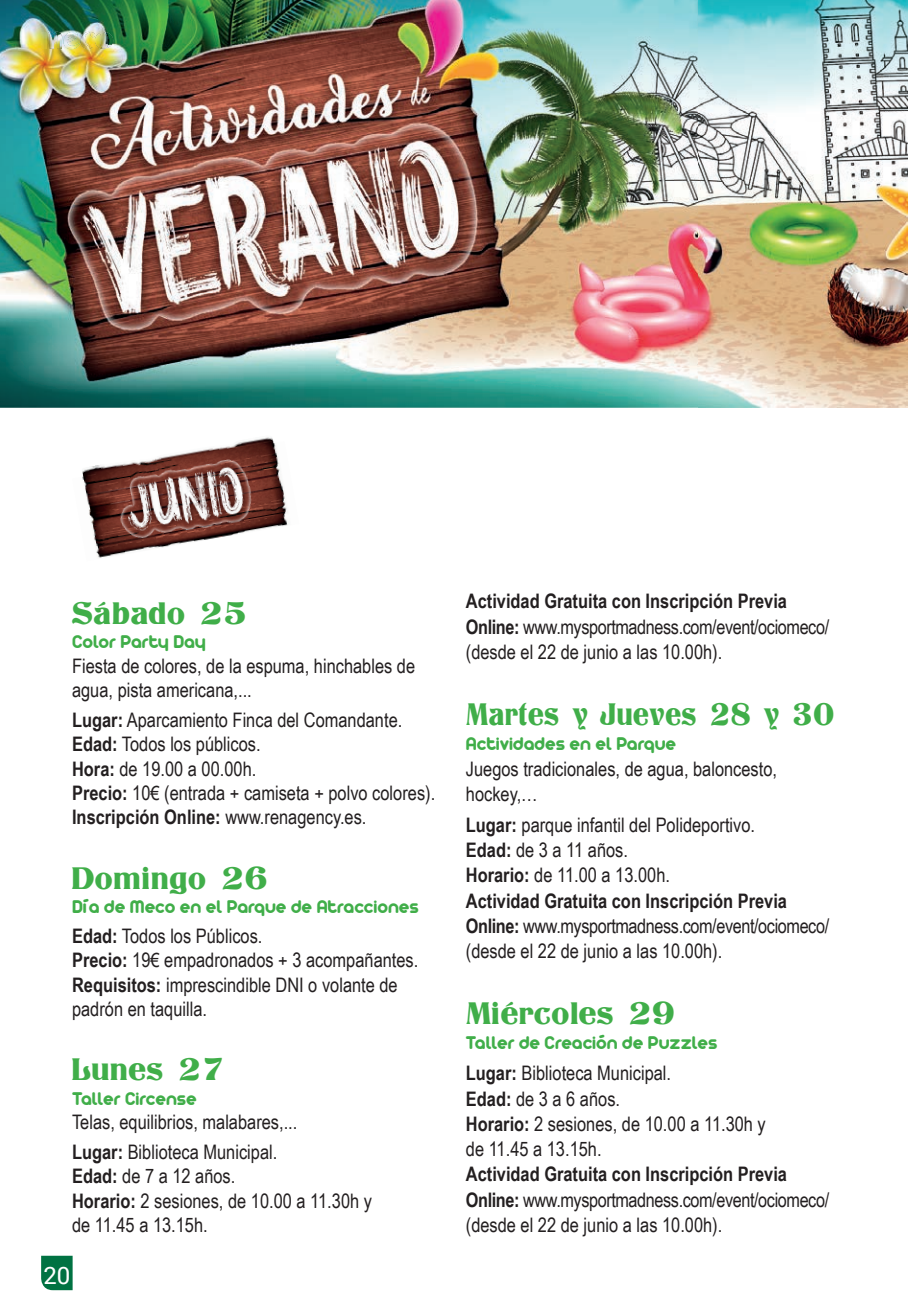
<style>
.page{position:relative;width:908px;height:1304px;background:#fff}
.page>*{position:absolute;margin:0;border:0;box-sizing:border-box;transform-origin:0 0}
.t1{font:33px "Titania";color:#40ae49}
.t2{font:33px "Titania";color:#40ae49;scale:.89 1}
.t3{font:24px "Roboto";color:#fff}
.t4{font:20px/24.4px "Arial Narrow";color:#231f20}
.t5{font:20px/25.2px "Arial Narrow";letter-spacing:-.02em;color:#231f20}
.t6{font:20px "Arista 2.0";color:#40ae49}
.s1{font-weight:700}
</style>
<div class="page">
<svg style="left:41px;top:1256px;width:32px;height:34px"></svg>
<img style="left:82px;top:437px;width:206px;height:121px">
<img style="left:0;top:0;width:907px;height:408px">
<img style="left:41px;top:32px;width:5px;height:17px">
<svg style="left:46px;top:32px;width:67px;height:17px"></svg>
<img style="left:95px;top:33px;width:12px;height:16px">
<img style="left:102px;top:32px;width:11px;height:16px">
<h1 class="t1" style="left:72px;top:594px;width:176px">Sábado 25</h1>
<p class="t6" style="left:72px;top:630px;width:135px">Color Party Day</p>
<p class="t4" style="left:72px;top:653px;width:344px">Fiesta de colores, de la espuma, hinchables de agua, pista americana,...</p>
<p class="t4" style="left:72px;top:707px;width:364px"><span class="s1">Lugar:</span> Aparcamiento Finca del Comandante.<br><span class="s1">Edad:</span> Todos los públicos.<br><span class="s1">Hora:</span> de 19.00 a 00.00h.<br><span class="s1">Precio:</span> 10€ (entrada + camiseta + polvo colores).<br><span class="s1">Inscripción Online:</span> www.renagency.es.</p>
<h1 class="t1" style="left:72px;top:858px;width:197px">Domingo 26</h1>
<p class="t6" style="left:72px;top:894px;width:348px">Día de Meco en el Parque de Atracciones</p>
<p class="t4" style="left:72px;top:923px;width:348px"><span class="s1">Edad:</span> Todos los Públicos.<br><span class="s1">Precio:</span> 19€ empadronados + 3 acompañantes.<br><span class="s1">Requisitos:</span> imprescindible DNI o volante de padrón en taquilla.</p>
<h1 class="t1" style="left:72px;top:1050px;width:155px">Lunes 27</h1>
<p class="t6" style="left:72px;top:1086px;width:126px">Taller Circense</p>
<p class="t4" style="left:72px;top:1106px;width:227px;line-height:30px">Telas, equilibrios, malabares,...<br><span class="s1">Lugar:</span> Biblioteca Municipal.</p>
<p class="t4" style="left:72px;top:1163px;width:301px"><span class="s1">Edad:</span> de 7 a 12 años.<br><span class="s1">Horario:</span> 2 sesiones, de 10.00 a 11.30h y de 11.45 a 13.15h.</p>
<p class="t3" style="left:43px;top:1258px;width:29px">20</p>
<p class="t5" style="left:465px;top:588px;width:364px"><span class="s1">Actividad Gratuita con Inscripción Previa<br>Online:</span> www.mysportmadness.com/event/ociomeco/ (desde el 22 de junio a las 10.00h).</p>
<h1 class="t2" style="left:465px;top:695px;width:415px">Martes y Jueves 28 y 30</h1>
<p class="t6" style="left:465px;top:732px;width:212px">Actividades en el Parque</p>
<p class="t4" style="left:465px;top:755px;width:312px;line-height:25.2px">Juegos tradicionales, de agua, baloncesto, hockey,…</p>
<p class="t4" style="left:465px;top:811px;width:364px;line-height:25.2px"><span class="s1">Lugar:</span> parque infantil del Polideportivo.<br><span class="s1">Edad:</span> de 3 a 11 años.<br><span class="s1">Horario:</span> de 11.00 a 13.00h.<br><span class="s1">Actividad Gratuita con Inscripción Previa Online:</span> www.mysportmadness.com/event/ociomeco/ (desde el 22 de junio a las 10.00h).</p>
<h1 class="t1" style="left:465px;top:994px;width:211px">Miércoles 29</h1>
<p class="t6" style="left:465px;top:1031px;width:253px">Taller de Creación de Puzzles</p>
<p class="t4" style="left:465px;top:1060px;width:301px;line-height:25.2px"><span class="s1">Lugar:</span> Biblioteca Municipal.<br><span class="s1">Edad:</span> de 3 a 6 años.<br><span class="s1">Horario:</span> 2 sesiones, de 10.00 a 11.30h y de 11.45 a 13.15h.</p>
<p class="t5" style="left:465px;top:1161px;width:364px"><span class="s1">Actividad Gratuita con Inscripción Previa<br>Online:</span> www.mysportmadness.com/event/ociomeco/ (desde el 22 de junio a las 10.00h).</p>
</div>
